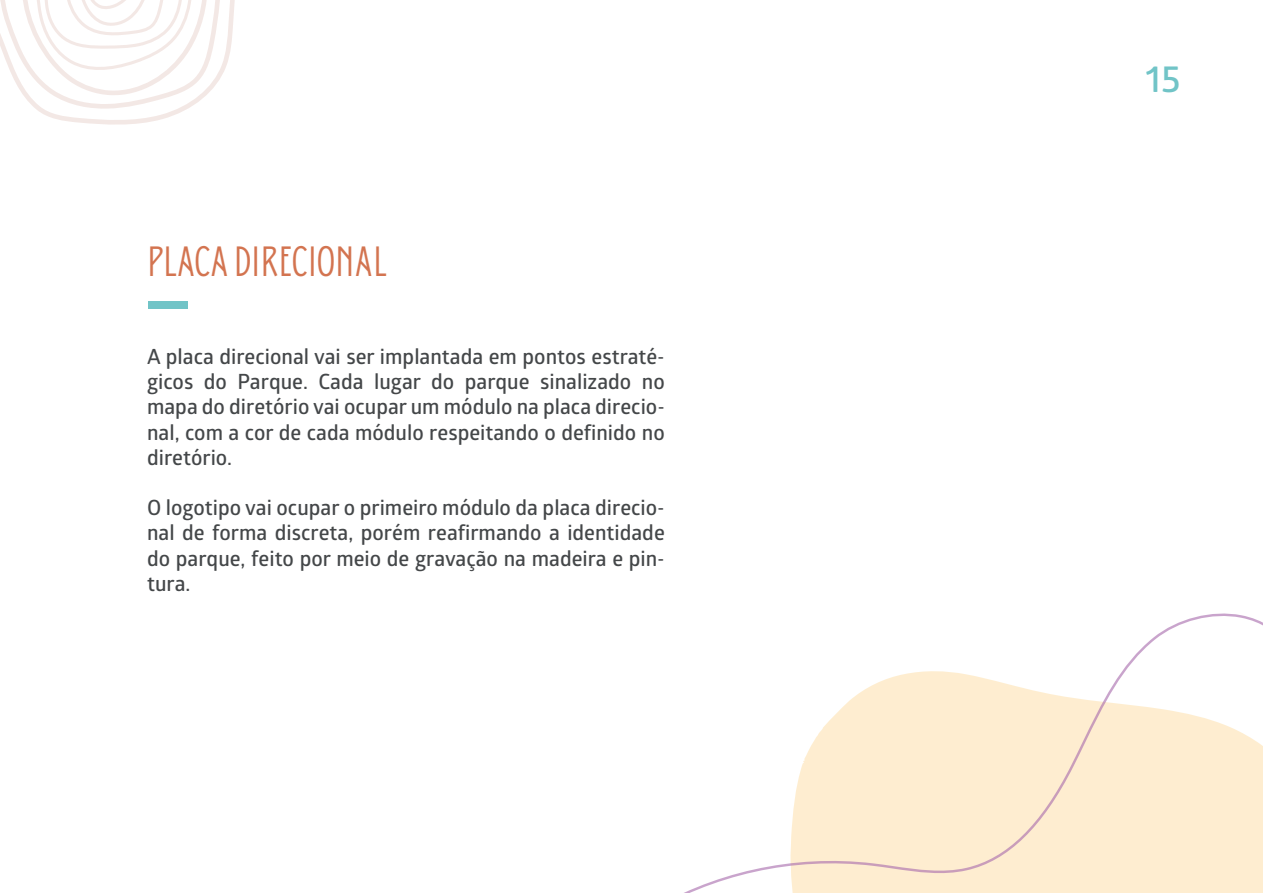
<style>
.page{position:relative;width:1263px;height:893px;background:#fff}
.page>*{position:absolute;margin:0;border:0;box-sizing:border-box;transform-origin:0 0}
.t1{font:42.3px "Donau Uppercase Neue";letter-spacing:-.005em;color:#d37450}
.t2{font:37.5px "Glober Semi Bold Free";color:#71c4c7}
.t3{font:21px/25.2px "Glober Semi Bold Free";color:#444749;text-align:justify}
</style>
<div class="page">
<svg style="left:686px;top:614px;width:577px;height:278px;fill:#feedd0"></svg>
<svg style="left:0;top:1px;width:235px;height:124px"></svg>
<div style="left:148px;top:302px;width:40px;height:7px;background:#71c4c7"></div>
<h1 class="t1" style="left:147px;top:237px;width:241px">PLACA DIRECIONAL</h1>
<p class="t3" style="left:147px;top:343px;width:519px">A placa direcional vai ser implantada em pontos estraté&shy;gicos do Parque. Cada lugar do parque sinalizado no mapa do diretório vai ocupar um módulo na placa direcio&shy;nal, com a cor de cada módulo respeitando o definido no diretório.</p>
<p class="t3" style="left:147px;top:494px;width:519px">O logotipo vai ocupar o primeiro módulo da placa direcio&shy;nal de forma discreta, porém reafirmando a identidade do parque, feito por meio de gravação na madeira e pin&shy;tura.</p>
<h2 class="t2" style="left:1145px;top:52px;width:37px">15</h2>
</div>
